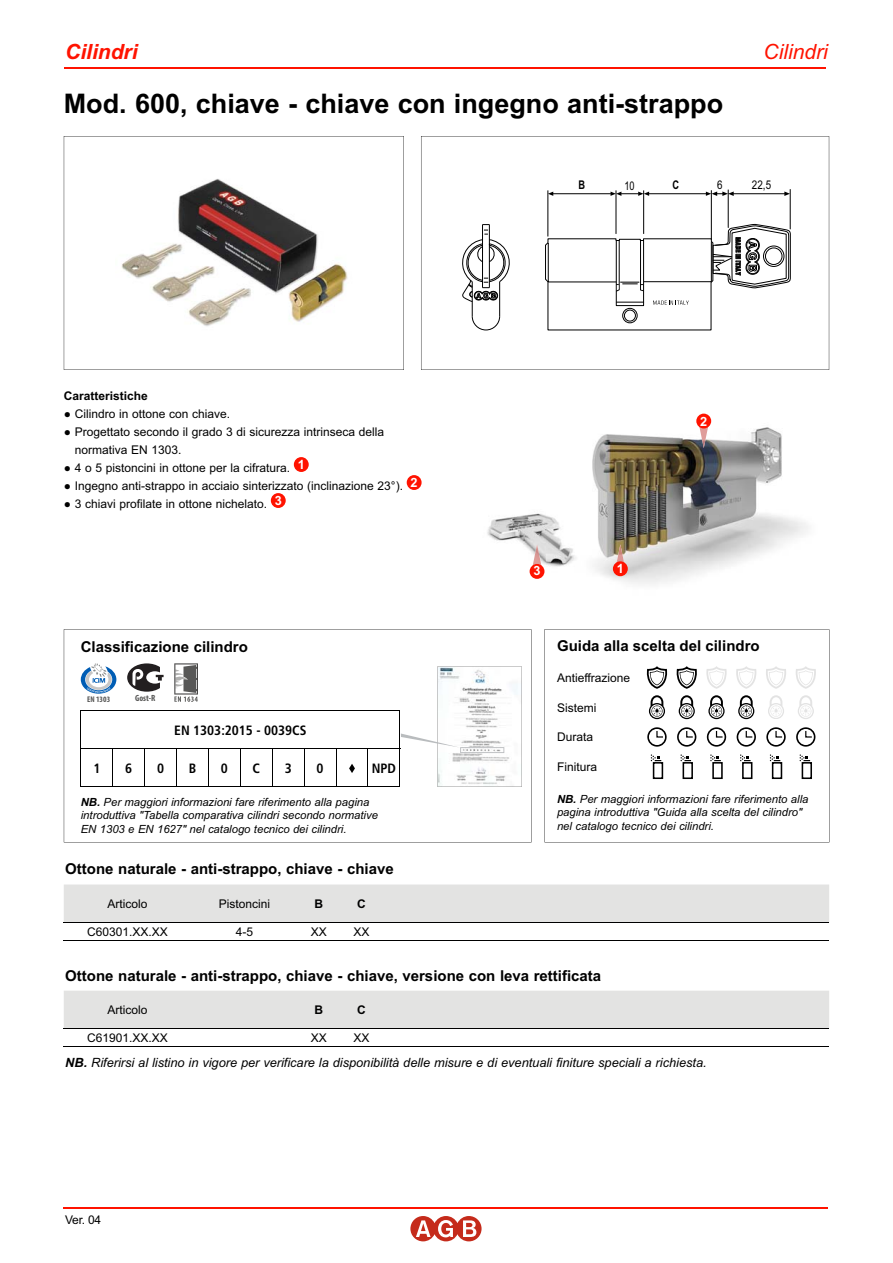
<style>
.page{position:relative;width:893px;height:1263px;background:#fff}
.page>*{position:absolute;margin:0;border:0;box-sizing:border-box;transform-origin:0 0}
.t1{font:700 27px "Arial";color:#000}
.t2{font:italic 700 21px "Arial";color:#ff1300}
.t3{font:italic 21px "Arial";color:#ff1300}
.t4{font:700 15px "Arial";color:#000}
.t5{font:700 condensed 13.5px "Frutiger LT Std";color:#000}
.t6{font:italic 12.75px "Arial";color:#000}
.t7{font:700 12.75px "Arial";color:#fff}
.t8{font:12px/18px "Arial";color:#000}
.t9{font:700 12px "Arial";color:#000}
.t10{font:12px "Arial Narrow";color:#000}
.t11{font:700 12px "Arial Narrow";color:#000;scale:.94 1}
.t12{font:12px "Arial Narrow";color:#000;scale:.94 1}
.t13{font:italic 11.25px/13.5px "Arial";color:#000}
.t14{font:700 condensed 9px "Myriad Pro";color:#585857}
.t15{font:700 condensed 8.25px "Myriad Pro";color:#585857}
.s1{font-weight:700}
</style>
<div class="page">
<hr style="left:64px;top:67px;width:761px;height:2px;background:#ff1300">
<svg style="left:64px;top:136px;width:340px;height:234px"></svg>
<svg style="left:421px;top:136px;width:408px;height:234px"></svg>
<img style="left:487px;top:413px;width:343px;height:217px">
<img style="left:616px;top:544px;width:9px;height:18px">
<div style="left:613px;top:561px;width:15px;height:15px;background:#ff1300;border-radius:50%"></div>
<img style="left:532px;top:544px;width:10px;height:22px">
<div style="left:530px;top:564px;width:14px;height:15px;background:#ff1300;border-radius:50%"></div>
<img style="left:699px;top:427px;width:9px;height:21px">
<div style="left:696px;top:414px;width:15px;height:14px;background:#ff1300;border-radius:50%"></div>
<svg style="left:64px;top:629px;width:467px;height:213px"></svg>
<svg style="left:544px;top:629px;width:285px;height:213px"></svg>
<hr style="left:81px;top:787px;width:319px;height:1px;background:#000">
<svg style="left:81px;top:663px;width:441px;height:124px"></svg>
<div style="left:294px;top:457px;width:15px;height:15px;background:#ff1300;border-radius:50%"></div>
<div style="left:407px;top:475px;width:15px;height:15px;background:#ff1300;border-radius:50%"></div>
<div style="left:271px;top:493px;width:15px;height:15px;background:#ff1300;border-radius:50%"></div>
<div style="left:64px;top:884px;width:765px;height:38px;background:#e3e3e2"></div>
<hr style="left:64px;top:922px;width:765px;height:1px;background:#000">
<hr style="left:64px;top:940px;width:765px;height:1px;background:#000">
<div style="left:64px;top:991px;width:765px;height:38px;background:#e3e3e2"></div>
<hr style="left:64px;top:1029px;width:765px;height:1px;background:#000">
<hr style="left:64px;top:1046px;width:765px;height:1px;background:#000">
<svg style="left:647px;top:666px;width:20px;height:23px"></svg>
<svg style="left:677px;top:666px;width:20px;height:23px"></svg>
<svg style="left:706px;top:666px;width:21px;height:23px"></svg>
<svg style="left:736px;top:666px;width:20px;height:23px"></svg>
<svg style="left:766px;top:666px;width:20px;height:23px"></svg>
<svg style="left:796px;top:666px;width:20px;height:23px"></svg>
<svg style="left:649px;top:695px;width:16px;height:24px"></svg>
<svg style="left:679px;top:695px;width:16px;height:24px"></svg>
<svg style="left:708px;top:695px;width:17px;height:24px"></svg>
<svg style="left:738px;top:695px;width:16px;height:24px"></svg>
<svg style="left:768px;top:695px;width:16px;height:24px"></svg>
<svg style="left:798px;top:695px;width:16px;height:24px"></svg>
<svg style="left:647px;top:727px;width:20px;height:20px"></svg>
<svg style="left:677px;top:727px;width:19px;height:20px"></svg>
<svg style="left:707px;top:727px;width:19px;height:20px"></svg>
<svg style="left:737px;top:727px;width:19px;height:20px"></svg>
<svg style="left:766px;top:727px;width:20px;height:20px"></svg>
<svg style="left:796px;top:727px;width:19px;height:20px"></svg>
<div style="left:653px;top:762px;width:10px;height:17px;border:2px solid #000"></div>
<svg style="left:651px;top:754px;width:10px;height:7px"></svg>
<div style="left:683px;top:762px;width:10px;height:17px;border:2px solid #000"></div>
<svg style="left:680px;top:754px;width:11px;height:7px"></svg>
<div style="left:712px;top:762px;width:11px;height:17px;border:2px solid #000"></div>
<svg style="left:710px;top:754px;width:11px;height:7px"></svg>
<div style="left:742px;top:762px;width:10px;height:17px;border:2px solid #000"></div>
<svg style="left:740px;top:754px;width:11px;height:7px"></svg>
<div style="left:772px;top:762px;width:10px;height:17px;border:2px solid #000"></div>
<svg style="left:770px;top:754px;width:10px;height:7px"></svg>
<div style="left:802px;top:762px;width:10px;height:17px;border:2px solid #000"></div>
<svg style="left:800px;top:754px;width:10px;height:7px"></svg>
<svg style="left:410px;top:1216px;width:72px;height:25px"></svg>
<hr style="left:64px;top:1208px;width:764px;height:1px;background:#ff1300">
<h2 class="t2" style="left:65px;top:40px;width:74px">Cilindri</h2>
<h2 class="t3" style="left:763px;top:44px;width:66px">Cilindri</h2>
<h1 class="t1" style="left:64px;top:94px;width:661px">Mod. 600, chiave - chiave con ingegno anti-strappo</h1>
<p class="t9" style="left:64px;top:391px;width:86px">Caratteristiche</p>
<p class="t8" style="left:64px;top:406px;width:168px">● Cilindro in ottone con chiave.</p>
<p class="t8" style="left:75px;top:424px;width:311px;text-indent:-11px">● Progettato secondo il grado 3 di sicurezza intrinseca della normativa EN 1303.</p>
<p class="t8" style="left:64px;top:460px;width:243px">● 4 o 5 pistoncini in ottone per la cifratura. <sup>1</sup></p>
<p class="t8" style="left:64px;top:478px;width:355px">● Ingegno anti-strappo in acciaio sinterizzato (inclinazione 23°). <sup>2</sup></p>
<p class="t8" style="left:64px;top:496px;width:220px">● 3 chiavi profilate in ottone nichelato. <sup>3</sup></p>
<p class="t11" style="left:579px;top:178px;width:9px">B</p>
<p class="t12" style="left:624px;top:178px;width:12px">10</p>
<p class="t11" style="left:673px;top:178px;width:9px">C</p>
<p class="t10" style="left:717px;top:178px;width:7px">6</p>
<p class="t10" style="left:752px;top:178px;width:21px">22,5</p>
<p class="t7" style="left:533px;top:566px;width:9px">3</p>
<p class="t7" style="left:617px;top:564px;width:9px">1</p>
<p class="t7" style="left:700px;top:416px;width:9px">2</p>
<p class="t4" style="left:81px;top:641px;width:169px">Classificazione cilindro</p>
<p class="t4" style="left:557px;top:640px;width:204px">Guida alla scelta del cilindro</p>
<p class="t8" style="left:557px;top:670px;width:75px">Antieffrazione</p>
<p class="t8" style="left:557px;top:699px;width:41px">Sistemi</p>
<p class="t8" style="left:557px;top:729px;width:38px">Durata</p>
<p class="t8" style="left:557px;top:759px;width:42px">Finitura</p>
<p class="t13" style="left:557px;top:793px;width:253px"><span class="s1">NB.</span> Per maggiori informazioni fare riferimento alla pagina introduttiva "Guida alla scelta del cilindro" nel catalogo tecnico dei cilindri.</p>
<p class="t15" style="left:87px;top:696px;width:25px">EN 1303</p>
<p class="t14" style="left:135px;top:695px;width:22px">Gost-R</p>
<p class="t5" style="left:174px;top:723px;width:134px">EN 1303:2015 - 0039CS</p>
<p class="t5" style="left:93px;top:761px;width:9px">1</p>
<p class="t5" style="left:125px;top:761px;width:9px">6</p>
<p class="t5" style="left:157px;top:761px;width:9px">0</p>
<p class="t5" style="left:189px;top:761px;width:9px">B</p>
<p class="t5" style="left:221px;top:761px;width:9px">0</p>
<p class="t5" style="left:253px;top:761px;width:9px">C</p>
<p class="t5" style="left:285px;top:761px;width:9px">3</p>
<p class="t5" style="left:317px;top:761px;width:9px">0</p>
<p class="t5" style="left:372px;top:761px;width:26px">NPD</p>
<p class="t13" style="left:81px;top:796px;width:299px"><span class="s1">NB.</span> Per maggiori informazioni fare riferimento alla pagina introduttiva "Tabella comparativa cilindri secondo normative<br>EN 1303 e EN 1627" nel catalogo tecnico dei cilindri.</p>
<p class="t4" style="left:65px;top:864px;width:330px">Ottone naturale - anti-strappo, chiave - chiave</p>
<p class="t8" style="left:108px;top:896px;width:42px">Articolo</p>
<p class="t8" style="left:219px;top:896px;width:53px">Pistoncini</p>
<p class="t9" style="left:315px;top:899px;width:10px">B</p>
<p class="t9" style="left:357px;top:899px;width:10px">C</p>
<p class="t8" style="left:87px;top:924px;width:82px">C60301.XX.XX</p>
<p class="t8" style="left:236px;top:924px;width:19px">4-5</p>
<p class="t8" style="left:311px;top:924px;width:18px">XX</p>
<p class="t8" style="left:353px;top:924px;width:18px">XX</p>
<p class="t4" style="left:65px;top:970px;width:537px">Ottone naturale - anti-strappo, chiave - chiave, versione con leva rettificata</p>
<p class="t8" style="left:108px;top:1002px;width:42px">Articolo</p>
<p class="t9" style="left:315px;top:1005px;width:10px">B</p>
<p class="t9" style="left:357px;top:1005px;width:10px">C</p>
<p class="t8" style="left:87px;top:1030px;width:82px">C61901.XX.XX</p>
<p class="t8" style="left:311px;top:1030px;width:18px">XX</p>
<p class="t8" style="left:353px;top:1030px;width:18px">XX</p>
<p class="t6" style="left:65px;top:1058px;width:643px"><span class="s1">NB.</span> Riferirsi al listino in vigore per verificare la disponibilità delle misure e di eventuali finiture speciali a richiesta.</p>
<p class="t8" style="left:65px;top:1212px;width:37px">Ver. 04</p>
</div>
